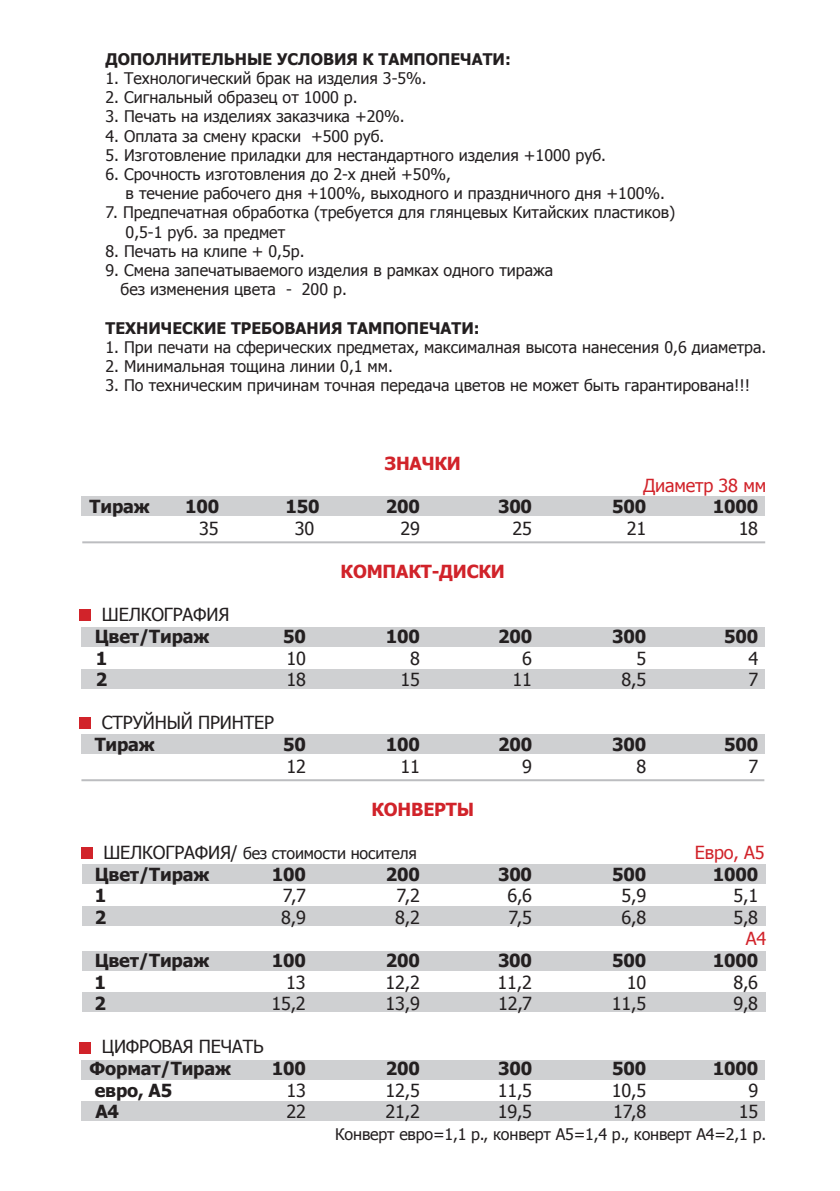
<style>
.page{position:relative;width:840px;height:1191px;background:#fff}
.page>*{position:absolute;margin:0;border:0;box-sizing:border-box;transform-origin:0 0}
.t1{font:18px "Tahoma";letter-spacing:-.01em;color:#231f20}
.t2{font:700 18px "Tahoma";letter-spacing:-.01em;color:#231f20}
.t3{font:700 18px "Tahoma";letter-spacing:-.01em;color:#d1232a}
.t4{font:18px "Tahoma";letter-spacing:-.01em;color:#d1232a}
.t5{font:16px/19.2px "Tahoma";color:#231f20}
.t6{font:700 16px "Tahoma";color:#231f20}
.s1{font-size:18px}
</style>
<div class="page">
<div style="left:81px;top:1060px;width:683px;height:19px;background:#cfd0d2"></div>
<div style="left:81px;top:1101px;width:683px;height:20px;background:#cfd0d2"></div>
<div style="left:82px;top:951px;width:683px;height:19px;background:#cfd0d2"></div>
<div style="left:82px;top:992px;width:683px;height:19px;background:#cfd0d2"></div>
<div style="left:82px;top:864px;width:683px;height:20px;background:#cfd0d2"></div>
<div style="left:82px;top:906px;width:683px;height:19px;background:#cfd0d2"></div>
<div style="left:81px;top:627px;width:683px;height:20px;background:#cfd0d2"></div>
<div style="left:81px;top:669px;width:683px;height:19px;background:#cfd0d2"></div>
<div style="left:81px;top:496px;width:683px;height:20px;background:#cfd0d2"></div>
<div style="left:81px;top:734px;width:684px;height:20px;background:#cfd0d2"></div>
<hr style="left:81px;top:779px;width:683px;height:2px;background:#bcbdc0">
<div style="left:79px;top:609px;width:12px;height:12px;background:#d1232a"></div>
<div style="left:79px;top:717px;width:12px;height:12px;background:#d1232a"></div>
<div style="left:81px;top:847px;width:12px;height:12px;background:#d1232a"></div>
<div style="left:79px;top:1041px;width:12px;height:12px;background:#d1232a"></div>
<hr style="left:82px;top:541px;width:682px;height:2px;background:#bcbdc0">
<p class="t6" style="left:105px;top:48px;width:62px">ДОПОЛНИТЕЛЬНЫЕ</p>
<p class="t6" style="left:277px;top:48px;width:12px">УСЛ</p>
<p class="t6" style="left:310px;top:48px;width:81px">ОВИЯ К ТАМ</p>
<p class="t6" style="left:413px;top:48px;width:70px">ПОПЕЧАТИ</p>
<p class="t6" style="left:504px;top:48px;width:7px">:</p>
<p class="t5" style="left:105px;top:68px;width:322px">1. Технологический брак на изделия 3-5%.</p>
<p class="t5" style="left:105px;top:87px;width:253px">2. Сигнальный образец от 1000 р.</p>
<p class="t5" style="left:105px;top:106px;width:300px">3. Печать на изделиях заказчика +20%.</p>
<p class="t5" style="left:105px;top:125px;width:280px">4. Оплата за смену краски +500 руб.</p>
<p class="t5" style="left:105px;top:144px;width:502px">5. Изготовление приладки для нестандартного изделия +1000 руб.</p>
<p class="t5" style="left:125px;top:164px;width:540px;text-indent:-20px">6. Срочность изготовления до 2-х дней +50%,<br>в течение рабочего дня +100%, выходного и праздничного дня +100%.</p>
<p class="t5" style="left:125px;top:202px;width:550px;text-indent:-20px">7. Предпечатная обработка (требуется для глянцевых Китайских пластиков)<br>0,5-1 руб. за предмет</p>
<p class="t5" style="left:105px;top:240px;width:200px">8. Печать на клипе + 0,5р.</p>
<p class="t5" style="left:120px;top:260px;width:434px;text-indent:-15px">9. Смена запечатываемого изделия в рамках одного тиража без изменения цвета - 200 р.</p>
<p class="t6" style="left:105px;top:316px;width:12px">ТЕХНИ</p>
<p class="t6" style="left:161px;top:316px;width:23px">ЧЕСКИЕ</p>
<p class="t6" style="left:231px;top:316px;width:12px">ТРЕБ</p>
<p class="t6" style="left:272px;top:316px;width:36px">ОВАНИЯ</p>
<p class="t6" style="left:347px;top:316px;width:13px">ТАМ</p>
<p class="t6" style="left:382px;top:316px;width:70px">ПОПЕЧАТИ</p>
<p class="t6" style="left:473px;top:316px;width:7px">:</p>
<p class="t5" style="left:105px;top:336px;width:662px">1. При печати на сферических предметах, максималная высота нанесения 0,6 диаметра.</p>
<p class="t5" style="left:105px;top:356px;width:289px">2. Минимальная тощина линии 0,1 мм.</p>
<p class="t5" style="left:105px;top:375px;width:645px">3. По техническим причинам точная передача цветов не может быть гарантирована!!!</p>
<p class="t3" style="left:384px;top:451px;width:78px">Значки</p>
<p class="t4" style="left:642px;top:473px;width:124px">Диаметр 38 мм</p>
<p class="t2" style="left:90px;top:494px;width:62px">Тираж</p>
<p class="t2" style="left:185px;top:494px;width:36px">100</p>
<p class="t2" style="left:285px;top:494px;width:36px">150</p>
<p class="t2" style="left:386px;top:494px;width:36px">200</p>
<p class="t2" style="left:498px;top:494px;width:36px">300</p>
<p class="t2" style="left:611px;top:494px;width:36px">500</p>
<p class="t2" style="left:712px;top:494px;width:47px">1000</p>
<p class="t1" style="left:199px;top:516px;width:21px">35</p>
<p class="t1" style="left:295px;top:516px;width:21px">30</p>
<p class="t1" style="left:400px;top:516px;width:21px">29</p>
<p class="t1" style="left:512px;top:516px;width:21px">25</p>
<p class="t1" style="left:626px;top:516px;width:21px">21</p>
<p class="t1" style="left:738px;top:516px;width:21px">18</p>
<p class="t3" style="left:340px;top:559px;width:166px">Ко мпакт-диски</p>
<p class="t1" style="left:102px;top:602px;width:129px">Шелкография</p>
<p class="t2" style="left:95px;top:623px;width:116px">Цвет/Тираж</p>
<p class="t2" style="left:283px;top:623px;width:24px">50</p>
<p class="t2" style="left:386px;top:623px;width:36px">100</p>
<p class="t2" style="left:498px;top:623px;width:36px">200</p>
<p class="t2" style="left:612px;top:623px;width:36px">300</p>
<p class="t2" style="left:723px;top:623px;width:36px">500</p>
<p class="t2" style="left:96px;top:645px;width:13px">1</p>
<p class="t1" style="left:286px;top:646px;width:21px">10</p>
<p class="t1" style="left:410px;top:646px;width:11px">8</p>
<p class="t1" style="left:522px;top:646px;width:11px">6</p>
<p class="t1" style="left:636px;top:646px;width:11px">5</p>
<p class="t1" style="left:748px;top:646px;width:11px">4</p>
<p class="t2" style="left:96px;top:667px;width:13px">2</p>
<p class="t1" style="left:286px;top:667px;width:21px">18</p>
<p class="t1" style="left:400px;top:667px;width:21px">15</p>
<p class="t1" style="left:512px;top:667px;width:21px">11</p>
<p class="t1" style="left:621px;top:667px;width:26px">8,5</p>
<p class="t1" style="left:748px;top:667px;width:11px">7</p>
<p class="t1" style="left:102px;top:710px;width:173px">Струйный принтер</p>
<p class="t2" style="left:95px;top:731px;width:62px">Тираж</p>
<p class="t2" style="left:283px;top:731px;width:24px">50</p>
<p class="t2" style="left:386px;top:731px;width:36px">100</p>
<p class="t2" style="left:498px;top:731px;width:36px">200</p>
<p class="t2" style="left:612px;top:731px;width:36px">300</p>
<p class="t2" style="left:723px;top:731px;width:36px">500</p>
<p class="t1" style="left:286px;top:754px;width:21px">12</p>
<p class="t1" style="left:400px;top:754px;width:21px">11</p>
<p class="t1" style="left:522px;top:754px;width:11px">9</p>
<p class="t1" style="left:636px;top:754px;width:11px">8</p>
<p class="t1" style="left:748px;top:754px;width:11px">7</p>
<p class="t3" style="left:371px;top:796px;width:104px">Конверты</p>
<p class="t5" style="left:103px;top:842px;width:315px"><span class="s1">Шелкография/</span> без стоимости носителя</p>
<p class="t4" style="left:694px;top:840px;width:71px">евро, А5</p>
<p class="t2" style="left:95px;top:861px;width:116px">Цвет/Тираж</p>
<p class="t2" style="left:272px;top:861px;width:36px">100</p>
<p class="t2" style="left:386px;top:861px;width:36px">200</p>
<p class="t2" style="left:498px;top:861px;width:36px">300</p>
<p class="t2" style="left:612px;top:861px;width:36px">500</p>
<p class="t2" style="left:712px;top:861px;width:47px">1000</p>
<p class="t2" style="left:95px;top:883px;width:13px">1</p>
<p class="t1" style="left:283px;top:883px;width:25px">7,7</p>
<p class="t1" style="left:396px;top:883px;width:25px">7,2</p>
<p class="t1" style="left:507px;top:883px;width:26px">6,6</p>
<p class="t1" style="left:621px;top:883px;width:26px">5,9</p>
<p class="t1" style="left:733px;top:883px;width:26px">5,1</p>
<p class="t2" style="left:95px;top:904px;width:13px">2</p>
<p class="t1" style="left:281px;top:905px;width:26px">8,9</p>
<p class="t1" style="left:395px;top:905px;width:26px">8,2</p>
<p class="t1" style="left:508px;top:905px;width:25px">7,5</p>
<p class="t1" style="left:621px;top:905px;width:26px">6,8</p>
<p class="t1" style="left:733px;top:905px;width:26px">5,8</p>
<p class="t4" style="left:745px;top:926px;width:22px">А4</p>
<p class="t2" style="left:95px;top:947px;width:116px">Цвет/Тираж</p>
<p class="t2" style="left:271px;top:947px;width:36px">100</p>
<p class="t2" style="left:385px;top:947px;width:36px">200</p>
<p class="t2" style="left:497px;top:947px;width:36px">300</p>
<p class="t2" style="left:611px;top:947px;width:36px">500</p>
<p class="t2" style="left:712px;top:947px;width:47px">1000</p>
<p class="t2" style="left:95px;top:969px;width:13px">1</p>
<p class="t1" style="left:286px;top:970px;width:21px">13</p>
<p class="t1" style="left:385px;top:970px;width:36px">12,2</p>
<p class="t1" style="left:497px;top:970px;width:36px">11,2</p>
<p class="t1" style="left:626px;top:970px;width:21px">10</p>
<p class="t1" style="left:733px;top:970px;width:26px">8,6</p>
<p class="t2" style="left:95px;top:991px;width:13px">2</p>
<p class="t1" style="left:271px;top:991px;width:36px">15,2</p>
<p class="t1" style="left:385px;top:991px;width:36px">13,9</p>
<p class="t1" style="left:498px;top:991px;width:35px">12,7</p>
<p class="t1" style="left:611px;top:991px;width:36px">11,5</p>
<p class="t1" style="left:733px;top:991px;width:26px">9,8</p>
<p class="t1" style="left:102px;top:1034px;width:163px">Цифровая печать</p>
<p class="t2" style="left:90px;top:1055px;width:143px">Формат/Тираж</p>
<p class="t2" style="left:272px;top:1055px;width:36px">100</p>
<p class="t2" style="left:386px;top:1055px;width:36px">200</p>
<p class="t2" style="left:498px;top:1055px;width:36px">300</p>
<p class="t2" style="left:612px;top:1055px;width:36px">500</p>
<p class="t2" style="left:712px;top:1055px;width:47px">1000</p>
<p class="t2" style="left:95px;top:1077px;width:79px">евро, А5</p>
<p class="t1" style="left:286px;top:1078px;width:21px">13</p>
<p class="t1" style="left:385px;top:1078px;width:36px">12,5</p>
<p class="t1" style="left:497px;top:1078px;width:36px">11,5</p>
<p class="t1" style="left:611px;top:1078px;width:36px">10,5</p>
<p class="t1" style="left:748px;top:1078px;width:11px">9</p>
<p class="t2" style="left:95px;top:1099px;width:25px">А4</p>
<p class="t1" style="left:286px;top:1099px;width:21px">22</p>
<p class="t1" style="left:385px;top:1099px;width:36px">21,2</p>
<p class="t1" style="left:497px;top:1099px;width:36px">19,5</p>
<p class="t1" style="left:612px;top:1099px;width:35px">17,8</p>
<p class="t1" style="left:738px;top:1099px;width:21px">15</p>
<p class="t5" style="left:335px;top:1123px;width:432px">Конверт евро=1,1 р., конверт А5=1,4 р., конверт А4=2,1 р.</p>
</div>
